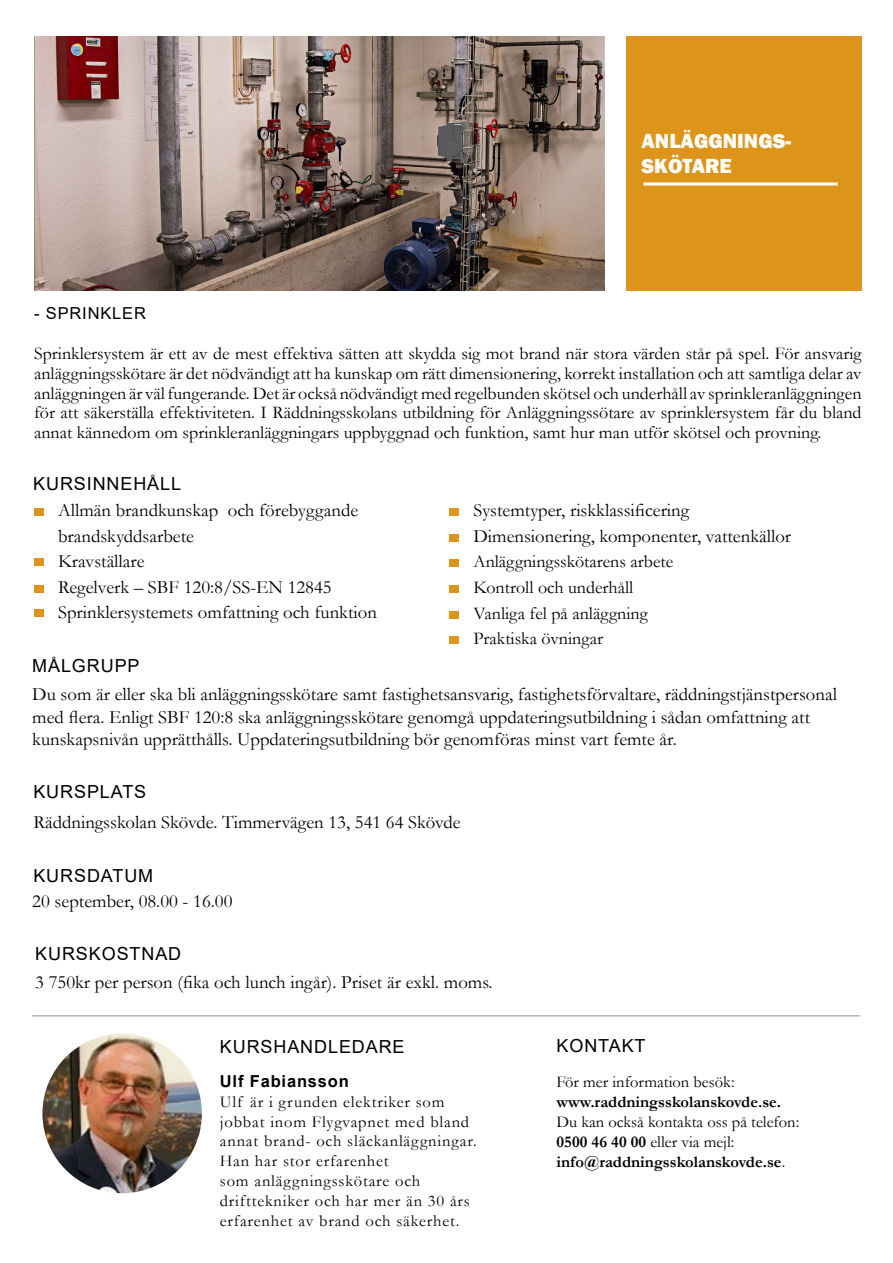
<style>
.page{position:relative;width:893px;height:1263px;background:#fff}
.page>*{position:absolute;margin:0;border:0;box-sizing:border-box;transform-origin:0 0}
.t1{font:800 21px/25.2px "Franklin Gothic";color:#fff}
.t2{font:18.75px/25.5px "Garamond";color:#000}
.t3{font:18px/19.8px "Garamond";color:#000;text-align:justify}
.t4{font:18px "Arial";letter-spacing:.05em;color:#000}
.t5{font:16.5px/19.8px "Garamond";letter-spacing:.05em;color:#000}
.t6{font:16.5px/19.8px "Garamond";color:#000}
.t7{font:700 16.5px "Garamond";color:#000}
.t8{font:700 16.5px "Arial";letter-spacing:.05em;color:#000}
.t9{font:16.5px "Arial";letter-spacing:.05em;color:#000}
.s1{font-weight:700}
</style>
<div class="page">
<img style="left:34px;top:36px;width:570px;height:254px">
<div style="left:626px;top:36px;width:236px;height:255px;background:#dd941b"></div>
<div style="left:34px;top:558px;width:10px;height:8px;background:#dd941b"></div>
<div style="left:34px;top:508px;width:10px;height:8px;background:#dd941b"></div>
<div style="left:449px;top:508px;width:9px;height:8px;background:#dd941b"></div>
<div style="left:449px;top:534px;width:9px;height:8px;background:#dd941b"></div>
<div style="left:449px;top:559px;width:9px;height:8px;background:#dd941b"></div>
<hr style="left:643px;top:182px;width:195px;height:3px;background:#fff">
<div style="left:34px;top:584px;width:9px;height:8px;background:#dd941b"></div>
<img style="left:42px;top:1034px;width:160px;height:159px;border-radius:80px">
<hr style="left:32px;top:1015px;width:828px;height:1px;background:#636466">
<div style="left:34px;top:608px;width:9px;height:8px;background:#dd941b"></div>
<div style="left:449px;top:584px;width:9px;height:8px;background:#dd941b"></div>
<div style="left:449px;top:610px;width:9px;height:8px;background:#dd941b"></div>
<div style="left:449px;top:636px;width:9px;height:8px;background:#dd941b"></div>
<p class="t1" style="left:641px;top:128px;width:151px">ANLÄGGNINGS-<br>SKÖTARE</p>
<p class="t9" style="left:34px;top:302px;width:113px">- SPRINKLER</p>
<p class="t3" style="left:34px;top:343px;width:829px">Sprinklersystem är ett av de mest effektiva sätten att skydda sig mot brand när stora värden står på spel. För ansvarig anläggningsskötare är det nödvändigt att ha kunskap om rätt dimensionering, korrekt installation och att samtliga delar av anläggningen är väl fungerande. Det är också nödvändigt med regelbunden skötsel och underhåll av sprinkleranläggningen för att säkerställa effektiviteten. I Räddningsskolans utbildning för Anläggningssötare av sprinklersystem får du bland annat kännedom om sprinkleranläggningars uppbyggnad och funktion, samt hur man utför skötsel och provning.</p>
<p class="t4" style="left:33px;top:471px;width:149px">KURSINNEHÅLL</p>
<p class="t2" style="left:58px;top:497px;width:320px">Allmän brandkunskap och förebyggande brandskyddsarbete<br>Kravställare<br>Regelverk – SBF 120:8/SS-EN 12845<br>Sprinklersystemets omfattning och funktion</p>
<p class="t2" style="left:473px;top:497px;width:319px">Systemtyper, riskklassificering<br>Dimensionering, komponenter, vattenkällor</p>
<p class="t3" style="left:473px;top:549px;width:201px;line-height:25.5px;text-align:left">Anläggningsskötarens arbete<br>Kontroll och underhåll<br>Vanliga fel på anläggning<br>Praktiska övningar</p>
<p class="t4" style="left:32px;top:653px;width:109px">MÅLGRUPP</p>
<p class="t2" style="left:32px;top:682px;width:806px;line-height:22.5px">Du som är eller ska bli anläggningsskötare samt fastighetsansvarig, fastighetsförvaltare, räddningstjänstpersonal med flera. Enligt SBF 120:8 ska anläggningsskötare genomgå uppdateringsutbildning i sådan omfattning att kunskapsnivån upprätthålls. Uppdateringsutbildning bör genomföras minst vart femte år.</p>
<p class="t4" style="left:33px;top:780px;width:114px">KURSPLATS</p>
<p class="t2" style="left:33px;top:809px;width:429px">Räddningsskolan Skövde. Timmervägen 13, 541 64 Skövde</p>
<p class="t4" style="left:33px;top:863px;width:121px">KURSDATUM</p>
<p class="t2" style="left:32px;top:888px;width:202px">20 september, 08.00 - 16.00</p>
<p class="t4" style="left:35px;top:941px;width:148px">KURSKOSTNAD</p>
<p class="t2" style="left:35px;top:969px;width:459px">3 750kr per person (fika och lunch ingår). Priset är exkl. moms.</p>
<p class="t4" style="left:220px;top:1034px;width:186px">KURSHANDLEDARE</p>
<p class="t8" style="left:220px;top:1069px;width:130px">Ulf Fabiansson</p>
<p class="t5" style="left:220px;top:1091px;width:258px">Ulf är i grunden elektriker som jobbat inom Flygvapnet med bland annat brand- och släckanläggningar.<br>Han har stor erfarenhet<br>som anläggningsskötare och drifttekniker och har mer än 30 års erfarenhet av brand och säkerhet.</p>
<p class="t4" style="left:557px;top:1033px;width:91px">KONTAKT</p>
<p class="t6" style="left:557px;top:1072px;width:180px">För mer information besök:</p>
<p class="t7" style="left:557px;top:1091px;width:226px">www.raddningsskolanskovde.se.</p>
<p class="t6" style="left:557px;top:1111px;width:244px">Du kan också kontakta oss på telefon:<br><span class="s1">0500 46 40 00</span> eller via mejl: <span class="s1">info@raddningsskolanskovde.se</span>.</p>
</div>
